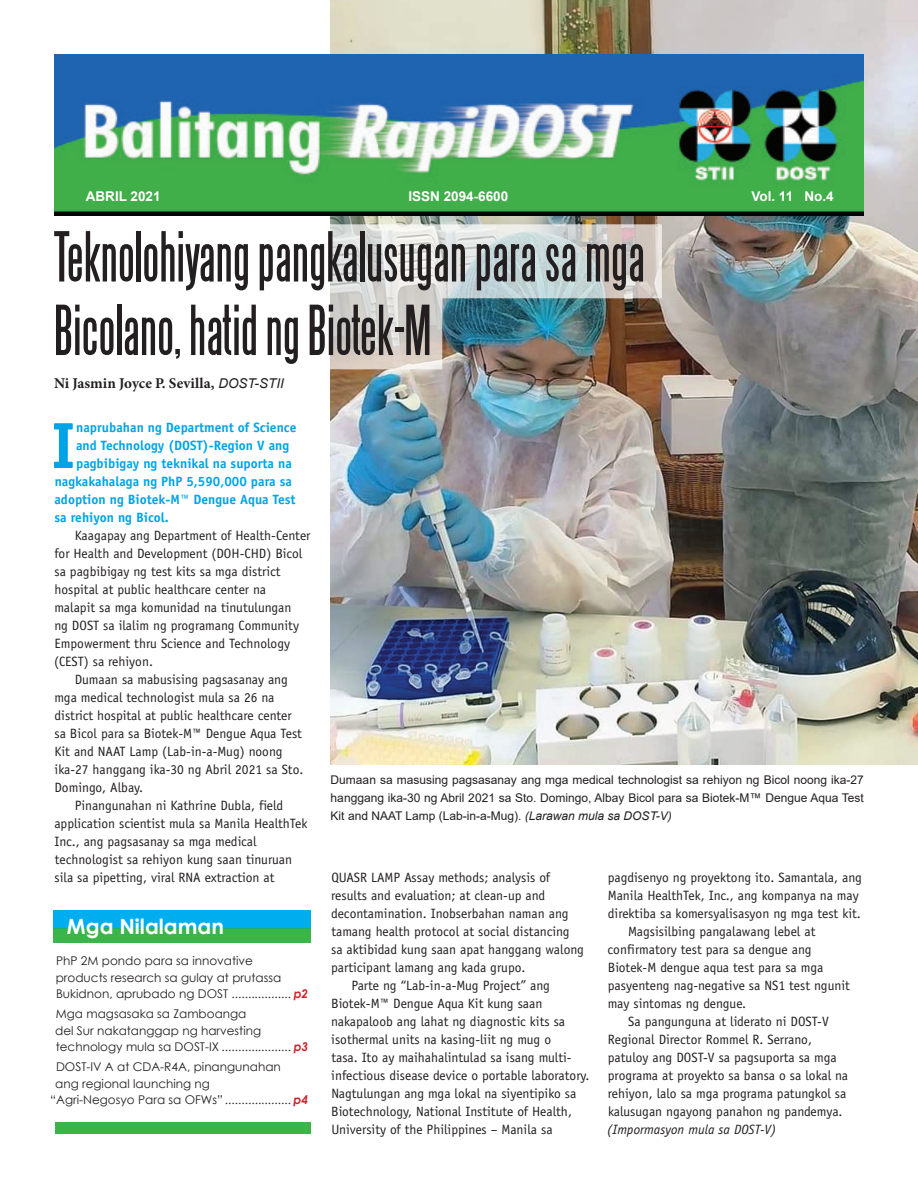
<style>
.page{position:relative;width:918px;height:1188px;background:#fff}
.page>*{position:absolute;margin:0;border:0;box-sizing:border-box;transform-origin:0 0}
.Rapidost_Lead_paragr{font:700 65.4px "Officina Sans";color:#00a4e6}
.Ripidost_TITLES{font:63px/73.5px "Steelfish";color:#231f20}
._2nd_Rapidost_BYLine{font:700 21px "Century Gothic";color:#fff}
._2nd_Rapidost_BYLine-2{font:700 15px "Minion Pro";color:#231f20}
.Rapidost_BODYTEXT{font:13.5px/18px "Officina Sans";color:#231f20}
.Rapidost_Lead_paragr-2{font:700 13.5px "Officina Sans";color:#00a4e6}
.t1{font:700 13.5px "Arial";color:#fff}
.Rapidost_TOC{font:12px/16.5px "Century Gothic";color:#231f20}
.Rapidost_CAPTION{font:12px/18px "Arial";color:#231f20;text-align:justify}
.s1{font-family:"Arial";font-weight:400;font-style:italic;font-size:13.5px}
.s2{font-weight:700;font-style:italic;color:#d1232a}
.s3{font-style:italic}
</style>
<div class="page">
<div style="left:55px;top:1122px;width:256px;height:12px;background:#3ab54a"></div>
<svg style="left:54px;top:911px;width:257px;height:32px;background:#1ab1a2"></svg>
<img style="left:331px;top:0;width:587px;height:765px">
<img style="left:330px;top:224px;width:332px;height:145px">
<img style="left:54px;top:54px;width:809px;height:162px">
<p class="t1" style="left:86px;top:187px;width:76px">ABRIL 2021</p>
<p class="t1" style="left:409px;top:187px;width:101px">ISSN 2094-6600</p>
<p class="t1" style="left:751px;top:187px;width:84px">Vol. 11 No.4</p>
<p class="Ripidost_TITLES" style="left:54px;top:221px;width:593px">Teknolohiyang pangkalusugan para sa mga<br>Bicolano, hatid ng Biotek-M</p>
<p class="_2nd_Rapidost_BYLine-2" style="left:54px;top:373px;width:231px">Ni Jasmin Joyce P. Sevilla, <span class="s1">DOST-STII</span></p>
<p class="Rapidost_Lead_paragr" style="left:51px;top:405px;width:26px">I</p>
<p class="Rapidost_Lead_paragr-2" style="left:76px;top:419px;width:222px">naprubahan ng Department of Science</p>
<p class="Rapidost_Lead_paragr-2" style="left:76px;top:437px;width:215px">and Technology (DOST)-Region V ang</p>
<p class="Rapidost_Lead_paragr-2" style="left:76px;top:455px;width:217px">pagbibigay ng teknikal na suporta na</p>
<p class="Rapidost_Lead_paragr-2" style="left:55px;top:473px;width:239px">nagkakahalaga ng PhP 5,590,000 para sa</p>
<p class="Rapidost_Lead_paragr-2" style="left:55px;top:491px;width:243px">adoption ng Biotek-M™ Dengue Aqua Test</p>
<p class="Rapidost_Lead_paragr-2" style="left:55px;top:509px;width:116px">sa rehiyon ng Bicol.</p>
<p class="Rapidost_BODYTEXT" style="left:54px;top:526px;width:258px;text-indent:21px">Kaagapay ang Department of Health-Center for Health and Development (DOH-CHD) Bicol sa pagbibigay ng test kits sa mga district hospital at public healthcare center na<br>malapit sa mga komunidad na tinutulungan<br>ng DOST sa ilalim ng programang Community Empowerment thru Science and Technology (CEST) sa rehiyon.</p>
<p class="Rapidost_BODYTEXT" style="left:54px;top:670px;width:250px;text-indent:20px">Dumaan sa mabusising pagsasanay ang mga medical technologist mula sa 26 na district hospital at public healthcare center sa Bicol para sa Biotek-M™ Dengue Aqua Test Kit and NAAT Lamp (Lab-in-a-Mug) noong ika-27 hanggang ika-30 ng Abril 2021 sa Sto.<br>Domingo, Albay.</p>
<p class="Rapidost_BODYTEXT" style="left:54px;top:796px;width:255px;text-indent:20px">Pinangunahan ni Kathrine Dubla, field application scientist mula sa Manila HealthTek Inc., ang pagsasanay sa mga medical technologist sa rehiyon kung saan tinuruan sila sa pipetting, viral RNA extraction at</p>
<p class="_2nd_Rapidost_BYLine" style="left:67px;top:911px;width:159px">Mga Nilalaman</p>
<p class="Rapidost_TOC" style="left:56px;top:952px;width:254px">PhP 2M pondo para sa innovative<br>products research sa gulay at prutassa<br>Bukidnon, aprubado ng DOST .................. <span class="s2">p2</span></p>
<p class="Rapidost_TOC" style="left:55px;top:1005px;width:255px">Mga magsasaka sa Zamboanga<br>del Sur nakatanggap ng harvesting technology mula sa DOST-IX ..................... <span class="s2">p3</span></p>
<p class="Rapidost_TOC" style="left:56px;top:1058px;width:226px">DOST-IV A at CDA-R4A, pinangunahan</p>
<p class="Rapidost_TOC" style="left:55px;top:1075px;width:156px">ang regional launching ng</p>
<p class="Rapidost_TOC" style="left:50px;top:1091px;width:259px">“Agri-Negosyo Para sa OFWs” .................... <span class="s2">p4</span></p>
<p class="Rapidost_CAPTION" style="left:331px;top:771px;width:535px">Dumaan sa masusing pagsasanay ang mga medical technologist sa rehiyon ng Bicol noong ika-27 hanggang ika-30 ng Abril 2021 sa Sto. Domingo, Albay Bicol para sa Biotek-M™ Dengue Aqua Test Kit and NAAT Lamp (Lab-in-a-Mug). <span class="s3">(Larawan mula sa DOST-V)</span></p>
<p class="Rapidost_BODYTEXT" style="left:331px;top:868px;width:254px">QUASR LAMP Assay methods; analysis of results and evaluation; at clean-up and decontamination. Inobserbahan naman ang tamang health protocol at social distancing sa aktibidad kung saan apat hanggang walong participant lamang ang kada grupo.</p>
<p class="Rapidost_BODYTEXT" style="left:331px;top:976px;width:260px;text-indent:20px">Parte ng “Lab-in-a-Mug Project” ang Biotek-M™ Dengue Aqua Kit kung saan nakapaloob ang lahat ng diagnostic kits sa isothermal units na kasing-liit ng mug o<br>tasa. Ito ay maihahalintulad sa isang multi&shy;infectious disease device o portable laboratory.<br>Nagtulungan ang mga lokal na siyentipiko sa Biotechnology, National Institute of Health, University of the Philippines – Manila sa</p>
<p class="Rapidost_BODYTEXT" style="left:608px;top:868px;width:256px">pagdisenyo ng proyektong ito. Samantala, ang<br>Manila HealthTek, Inc., ang kompanya na may direktiba sa komersyalisasyon ng mga test kit.</p>
<p class="Rapidost_BODYTEXT" style="left:608px;top:922px;width:244px;text-indent:21px">Magsisilbing pangalawang lebel at confirmatory test para sa dengue ang Biotek-M dengue aqua test para sa mga pasyenteng nag-negative sa NS1 test ngunit may sintomas ng dengue.</p>
<p class="Rapidost_BODYTEXT" style="left:607px;top:1012px;width:243px;text-indent:22px">Sa pangunguna at liderato ni DOST-V Regional Director Rommel R. Serrano, patuloy ang DOST-V sa pagsuporta sa mga programa at proyekto sa bansa o sa lokal na rehiyon, lalo sa mga programa patungkol sa kalusugan ngayong panahon ng pandemya. <span class="s3">(Impormasyon mula sa DOST-V)</span></p>
</div>
